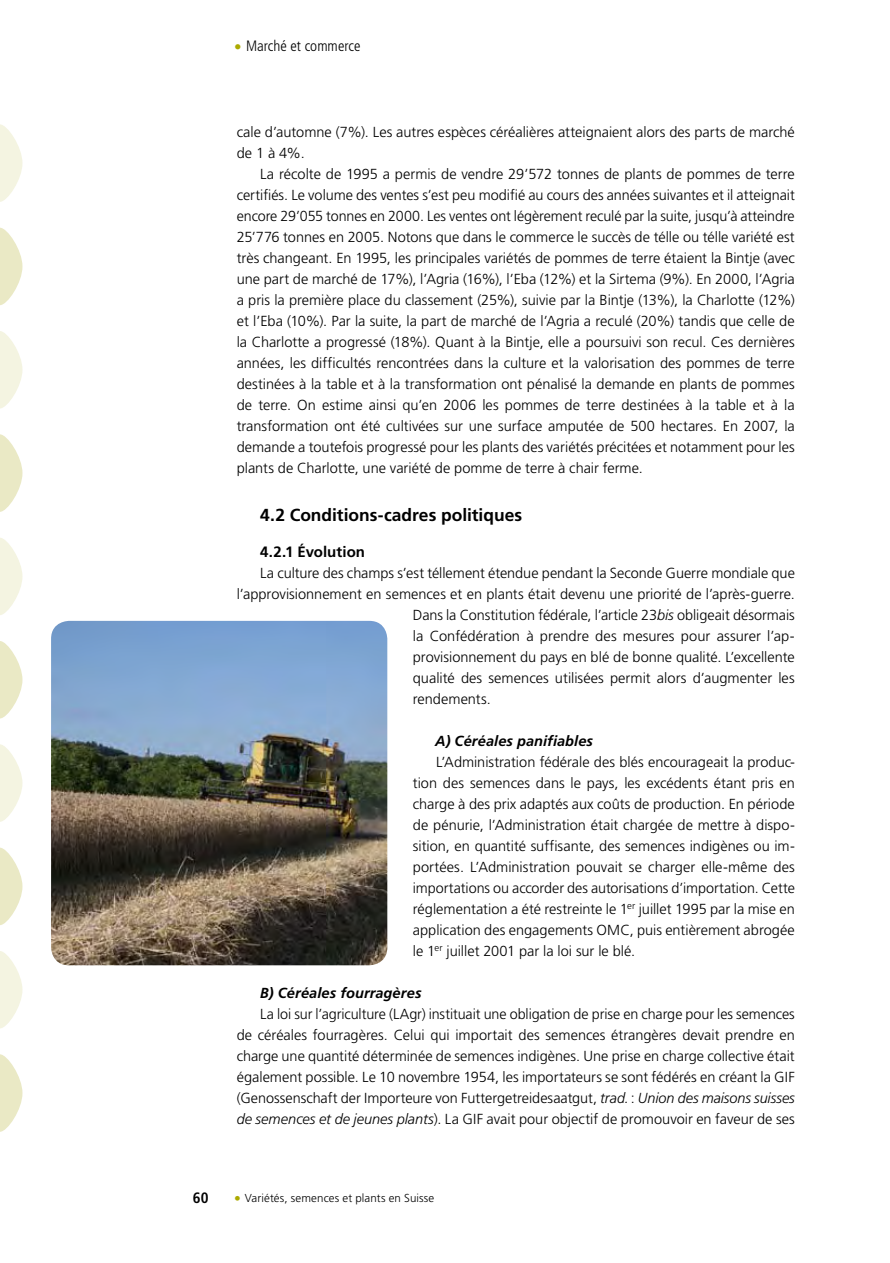
<style>
.page{position:relative;width:890px;height:1263px;background:#fff}
.page>*{position:absolute;margin:0;border:0;box-sizing:border-box;transform-origin:0 0}
.t1{font:700 17.4px "Frutiger LT";color:#000}
.t2{font:300 condensed 15px "Frutiger LT";color:#000}
.t3{font:700 15px "Frutiger LT";letter-spacing:.005em;color:#000}
.t4{font:700 condensed 15px "Frutiger LT";color:#000}
.t5{font:300 14.55px/21px "Frutiger LT";color:#000}
.t6{font:italic 700 14.55px "Frutiger LT";letter-spacing:.01em;color:#000}
.t7{font:300 11.55px "Frutiger LT";letter-spacing:.01em;color:#000}
.s1{font-stretch:normal;color:#acaa00}
.s2{font-style:italic}
.s3{font-size:13.5px;color:#acaa00}
</style>
<div class="page">
<svg style="left:0;top:124px;width:22px;height:78px"></svg>
<svg style="left:0;top:228px;width:22px;height:77px"></svg>
<svg style="left:0;top:331px;width:22px;height:77px"></svg>
<svg style="left:0;top:434px;width:22px;height:78px"></svg>
<svg style="left:0;top:538px;width:22px;height:77px"></svg>
<svg style="left:0;top:641px;width:22px;height:77px"></svg>
<svg style="left:0;top:744px;width:22px;height:78px"></svg>
<svg style="left:0;top:951px;width:22px;height:77px"></svg>
<svg style="left:0;top:848px;width:22px;height:77px"></svg>
<svg style="left:0;top:1054px;width:22px;height:78px"></svg>
<img style="left:51px;top:621px;width:336px;height:344px">
<p class="t2" style="left:234px;top:37px;width:128px"><span class="s1">•</span> Marché et commerce</p>
<p class="t5" style="left:236px;top:122px;width:559px">cale d’automne (7%). Les autres espèces céréalières atteignaient alors des parts de marché de 1 à 4%.</p>
<p class="t5" style="left:236px;top:164px;width:559px;text-align:justify;text-indent:23px">La récolte de 1995 a permis de vendre 29’572 tonnes de plants de pommes de terre certifiés. Le volume des ventes s’est peu modifié au cours des années suivantes et il atteignait encore 29’055 tonnes en 2000. Les ventes ont légèrement reculé par la suite, jusqu’à atteindre 25’776 tonnes en 2005. Notons que dans le commerce le succès de télle ou télle variété est très changeant. En 1995, les principales variétés de pommes de terre étaient la Bintje (avec une part de marché de 17%), l’Agria (16%), l’Eba (12%) et la Sirtema (9%). En 2000, l’Agria a pris la première place du classement (25%), suivie par la Bintje (13%), la Charlotte (12%) et l’Eba (10%). Par la suite, la part de marché de l’Agria a reculé (20%) tandis que celle de la Charlotte a progressé (18%). Quant à la Bintje, elle a poursuivi son recul. Ces dernières années, les difficultés rencontrées dans la culture et la valorisation des pommes de terre destinées à la table et à la transformation ont pénalisé la demande en plants de pommes de terre. On estime ainsi qu’en 2006 les pommes de terre destinées à la table et à la transformation ont été cultivées sur une surface amputée de 500 hectares. En 2007, la demande a toutefois progressé pour les plants des variétés précitées et notamment pour les plants de Charlotte, une variété de pomme de terre à chair ferme.</p>
<p class="t1" style="left:260px;top:505px;width:263px">4.2 Conditions-cadres politiques</p>
<p class="t3" style="left:260px;top:543px;width:106px">4.2.1 Évolution</p>
<p class="t5" style="left:260px;top:563px;width:536px">La culture des champs s’est téllement étendue pendant la Seconde Guerre mondiale que</p>
<p class="t5" style="left:236px;top:584px;width:559px">l’approvisionnement en semences et en plants était devenu une priorité de l’après-guerre.</p>
<p class="t5" style="left:412px;top:605px;width:383px">Dans la Constitution fédérale, l’article 23<span class="s2">bis</span> obligeait désormais</p>
<p class="t5" style="left:412px;top:626px;width:382px">la Confédération à prendre des mesures pour assurer l’ap-</p>
<p class="t5" style="left:412px;top:647px;width:383px">provisionnement du pays en blé de bonne qualité. L’excellente</p>
<p class="t5" style="left:412px;top:668px;width:383px">qualité des semences utilisées permit alors d’augmenter les</p>
<p class="t5" style="left:412px;top:689px;width:79px">rendements.</p>
<p class="t6" style="left:435px;top:732px;width:159px">A) Céréales panifiables</p>
<p class="t5" style="left:412px;top:752px;width:383px;text-indent:23px">L’Administration fédérale des blés encourageait la produc&shy;tion des semences dans le pays, les excédents étant pris en charge à des prix adaptés aux coûts de production. En période de pénurie, l’Administration était chargée de mettre à dispo&shy;sition, en quantité suffisante, des semences indigènes ou im-- portées. L’Administration pouvait se charger elle-même des importations ou accorder des autorisations d’importation. Cette réglementation a été restreinte le 1<sup>er</sup> juillet 1995 par la mise en application des engagements OMC, puis entièrement abrogée le 1<sup>er</sup> juillet 2001 par la loi sur le blé.</p>
<p class="t6" style="left:260px;top:984px;width:163px">B) Céréales fourragères</p>
<p class="t5" style="left:236px;top:1004px;width:559px;text-align:justify;text-indent:23px">La loi sur l’agriculture (LAgr) instituait une obligation de prise en charge pour les semences de céréales fourragères. Celui qui importait des semences étrangères devait prendre en charge une quantité déterminée de semences indigènes. Une prise en charge collective était également possible. Le 10 novembre 1954, les importateurs se sont fédérés en créant la GIF (Genossenschaft der Importeure von Futtergetreidesaatgut, <span class="s2">trad.</span>: <span class="s2">Union des maisons suisses de semences et de jeunes plants</span>). La GIF avait pour objectif de promouvoir en faveur de ses</p>
<p class="t4" style="left:193px;top:1189px;width:17px">60</p>
<p class="t7" style="left:234px;top:1192px;width:201px"><span class="s3">•</span> Variétés, semences et plants en Suisse</p>
</div>
